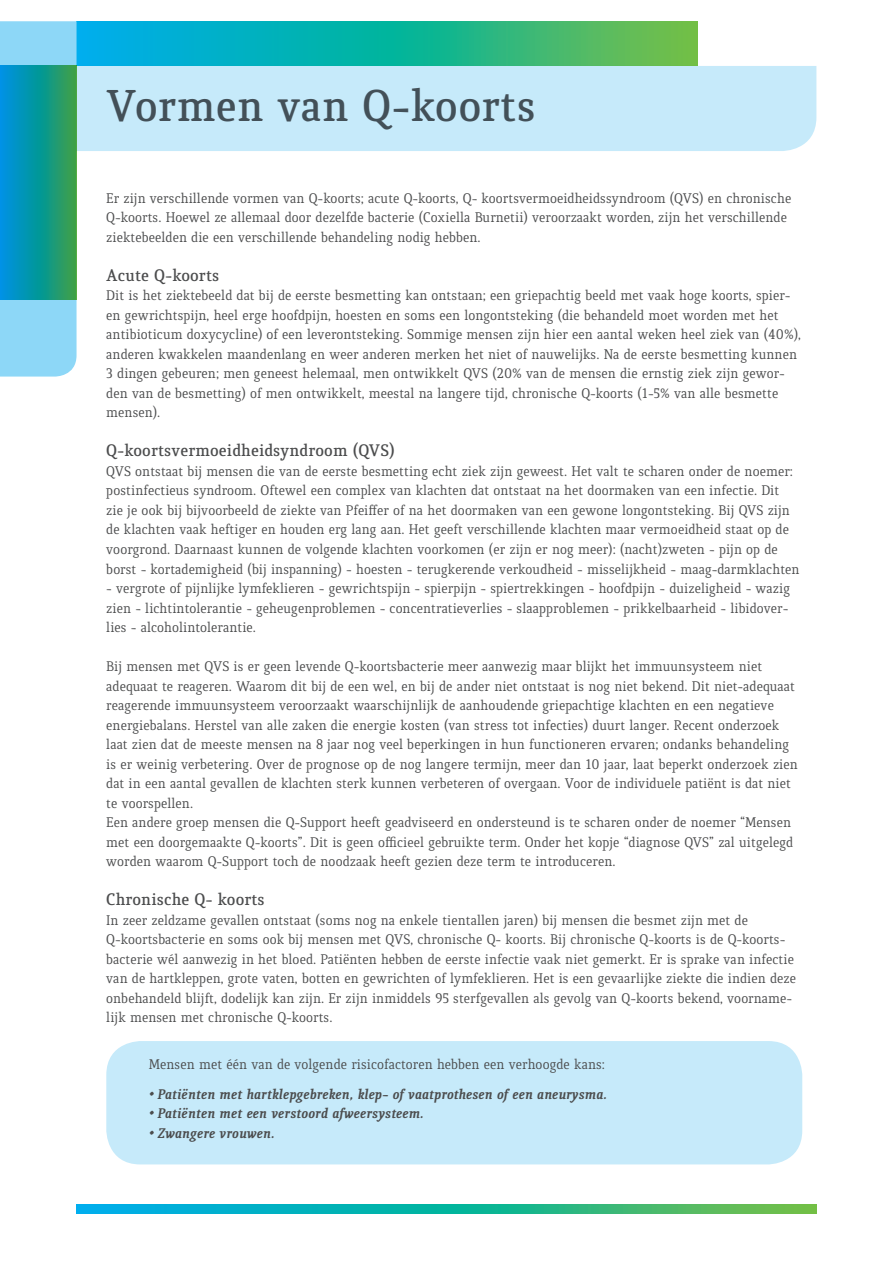
<style>
.page{position:relative;width:893px;height:1268px;background:#fff}
.page>*{position:absolute;margin:0;border:0;box-sizing:border-box;transform-origin:0 0}
.t1{font:600 48px "Quiroga Serif Pro";color:#57585a}
.t2{font:600 18px "Quiroga Serif Pro";color:#4b4c4d}
.t3{font:15px/19.5px "Quiroga Serif Pro";color:#4b4c4d}
.t4{font:italic 700 15px "Quiroga Serif Pro";color:#4b4c4d}
</style>
<div class="page">
<div style="left:106px;top:1040px;width:696px;height:124px;background:#c6eafa;border-radius:34px"></div>
<svg style="left:77px;top:21px;width:620px;height:45px;background:#1eb49b"></svg>
<div style="left:0;top:21px;width:77px;height:355px;background:#8dd7f7"></div>
<svg style="left:0;top:66px;width:76px;height:234px;background:#0e979b"></svg>
<svg style="left:77px;top:1204px;width:739px;height:9px;background:#1eb49b"></svg>
<div style="left:77px;top:66px;width:739px;height:85px;background:#c6eafa"></div>
<h1 class="t1" style="left:106px;top:76px;width:432px">Vormen van Q-koorts</h1>
<p class="t3" style="left:106px;top:188px;width:686px">Er zijn verschillende vormen van Q-koorts; acute Q-koorts, Q- koortsvermoeidheidssyndroom (QVS) en chronische<br>Q-koorts. Hoewel ze allemaal door dezelfde bacterie (Coxiella Burnetii) veroorzaakt worden, zijn het verschillende ziektebeelden die een verschillende behandeling nodig hebben.</p>
<p class="t2" style="left:106px;top:264px;width:115px">Acute Q-koorts</p>
<p class="t3" style="left:106px;top:286px;width:696px">Dit is het ziektebeeld dat bij de eerste besmetting kan ontstaan; een griepachtig beeld met vaak hoge koorts, spier&shy;en gewrichtspijn, heel erge hoofdpijn, hoesten en soms een longontsteking (die behandeld moet worden met het antibioticum doxycycline) of een leverontsteking. Sommige mensen zijn hier een aantal weken heel ziek van (40%), anderen kwakkelen maandenlang en weer anderen merken het niet of nauwelijks. Na de eerste besmetting kunnen 3 dingen gebeuren; men geneest helemaal, men ontwikkelt QVS (20% van de mensen die ernstig ziek zijn gewor&shy;den van de besmetting) of men ontwikkelt, meestal na langere tijd, chronische Q-koorts (1-5% van alle besmette mensen).</p>
<p class="t2" style="left:106px;top:439px;width:290px">Q-koortsvermoeidheidsyndroom (QVS)</p>
<p class="t3" style="left:106px;top:461px;width:695px">QVS ontstaat bij mensen die van de eerste besmetting echt ziek zijn geweest. Het valt te scharen onder de noemer: postinfectieus syndroom. Oftewel een complex van klachten dat ontstaat na het doormaken van een infectie. Dit zie je ook bij bijvoorbeeld de ziekte van Pfeiffer of na het doormaken van een gewone longontsteking. Bij QVS zijn de klachten vaak heftiger en houden erg lang aan. Het geeft verschillende klachten maar vermoeidheid staat op de voorgrond. Daarnaast kunnen de volgende klachten voorkomen (er zijn er nog meer): (nacht)zweten - pijn op de borst - kortademigheid (bij inspanning) - hoesten - terugkerende verkoudheid - misselijkheid - maag-darmklachten</p>
<p class="t3" style="left:106px;top:578px;width:685px;text-align:justify">- vergrote of pijnlijke lymfeklieren - gewrichtspijn - spierpijn - spiertrekkingen - hoofdpijn - duizeligheid - wazig zien - lichtintolerantie - geheugenproblemen - concentratieverlies - slaapproblemen - prikkelbaarheid - libidover&shy;lies - alcoholintolerantie.</p>
<p class="t3" style="left:106px;top:656px;width:693px">Bij mensen met QVS is er geen levende Q-koortsbacterie meer aanwezig maar blijkt het immuunsysteem niet adequaat te reageren. Waarom dit bij de een wel, en bij de ander niet ontstaat is nog niet bekend. Dit niet-adequaat reagerende immuunsysteem veroorzaakt waarschijnlijk de aanhoudende griepachtige klachten en een negatieve energiebalans. Herstel van alle zaken die energie kosten (van stress tot infecties) duurt langer. Recent onderzoek laat zien dat de meeste mensen na 8 jaar nog veel beperkingen in hun functioneren ervaren; ondanks behandeling is er weinig verbetering. Over de prognose op de nog langere termijn, meer dan 10 jaar, laat beperkt onderzoek zien dat in een aantal gevallen de klachten sterk kunnen verbeteren of overgaan. Voor de individuele patiënt is dat niet te voorspellen.<br>Een andere groep mensen die Q-Support heeft geadviseerd en ondersteund is te scharen onder de noemer “Mensen met een doorgemaakte Q-koorts”. Dit is geen officieel gebruikte term. Onder het kopje “diagnose QVS” zal uitgelegd worden waarom Q-Support toch de noodzaak heeft gezien deze term te introduceren.</p>
<p class="t2" style="left:106px;top:888px;width:160px">Chronische Q- koorts</p>
<p class="t3" style="left:106px;top:910px;width:691px">In zeer zeldzame gevallen ontstaat (soms nog na enkele tientallen jaren) bij mensen die besmet zijn met de Q-koortsbacterie en soms ook bij mensen met QVS, chronische Q- koorts. Bij chronische Q-koorts is de Q-koorts&shy;bacterie wél aanwezig in het bloed. Patiënten hebben de eerste infectie vaak niet gemerkt. Er is sprake van infectie van de hartkleppen, grote vaten, botten en gewrichten of lymfeklieren. Het is een gevaarlijke ziekte die indien deze onbehandeld blijft, dodelijk kan zijn. Er zijn inmiddels 95 sterfgevallen als gevolg van Q-koorts bekend, voorname&shy;lijk mensen met chronische Q-koorts.</p>
<p class="t3" style="left:149px;top:1054px;width:458px">Mensen met één van de volgende risicofactoren hebben een verhoogde kans:</p>
<p class="t4" style="left:149px;top:1084px;width:460px">• Patiënten met hartklepgebreken, klep- of vaatprothesen of een aneurysma.</p>
<p class="t4" style="left:149px;top:1103px;width:276px">• Patiënten met een verstoord afweersysteem.</p>
<p class="t4" style="left:149px;top:1123px;width:127px">• Zwangere vrouwen.</p>
</div>
